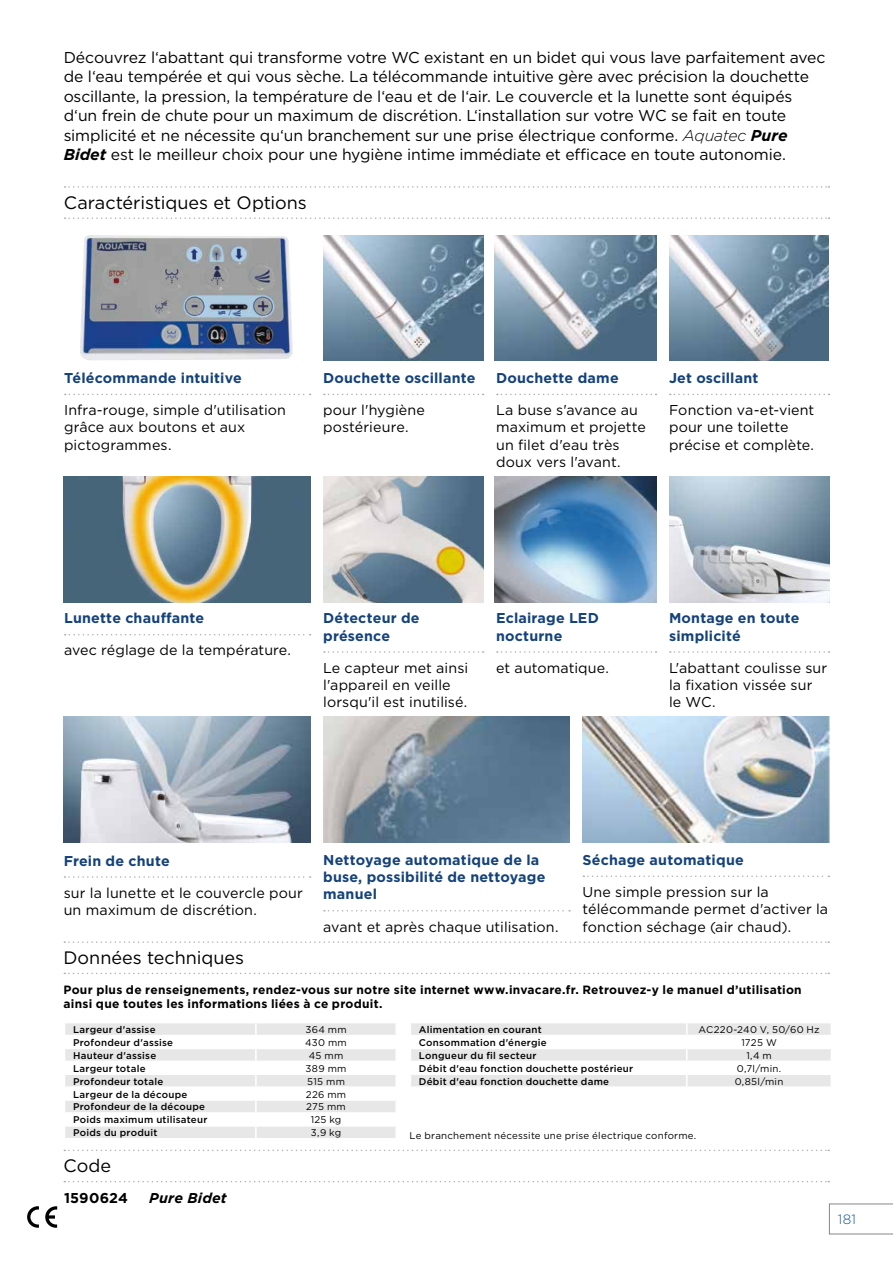
<style>
.page{position:relative;width:893px;height:1263px;background:#fff}
.page>*{position:absolute;margin:0;border:0;box-sizing:border-box;transform-origin:0 0}
.t1{font:18px "Gotham";color:#000}
.t2{font:15.75px/19.5px "Gotham";letter-spacing:-.01em;color:#000}
.t3{font:14.25px/17.2px "Gotham";letter-spacing:.005em;color:#000}
.t4{font:700 14.25px/17.2px "Gotham";letter-spacing:.015em;color:#14427a}
.t5{font:italic 700 14.25px "Gotham";letter-spacing:.015em;color:#000}
.t6{font:700 14.25px "Gotham";color:#000}
.t7{font:300 13.5px "Gotham";color:#0755a0}
.t8{font:700 12px/14.4px "Gotham";letter-spacing:.02em;color:#000}
.t9{font:500 9.75px "Gotham";letter-spacing:.025em;color:#000}
.t10{font:9.75px "Gotham";letter-spacing:.025em;color:#000}
.s1{font-weight:300;font-style:italic}
.s2{font-weight:700;font-style:italic}
</style>
<div class="page">
<svg style="left:45px;top:1206px;width:12px;height:22px"></svg>
<svg style="left:27px;top:1206px;width:12px;height:22px"></svg>
<svg style="left:64px;top:941px;width:765px;height:2px"></svg>
<svg style="left:64px;top:973px;width:765px;height:1px"></svg>
<svg style="left:65px;top:186px;width:764px;height:2px"></svg>
<svg style="left:65px;top:217px;width:764px;height:2px"></svg>
<img style="left:80px;top:235px;width:213px;height:125px">
<svg style="left:65px;top:394px;width:246px;height:1px"></svg>
<img style="left:323px;top:235px;width:160px;height:126px">
<img style="left:495px;top:235px;width:161px;height:126px">
<svg style="left:324px;top:394px;width:160px;height:1px"></svg>
<svg style="left:497px;top:394px;width:159px;height:1px"></svg>
<img style="left:669px;top:235px;width:159px;height:126px">
<svg style="left:670px;top:394px;width:159px;height:1px"></svg>
<img style="left:64px;top:476px;width:246px;height:126px">
<svg style="left:65px;top:634px;width:246px;height:1px"></svg>
<img style="left:323px;top:476px;width:160px;height:126px">
<svg style="left:324px;top:651px;width:160px;height:2px"></svg>
<img style="left:495px;top:476px;width:161px;height:126px">
<svg style="left:497px;top:651px;width:159px;height:2px"></svg>
<img style="left:669px;top:476px;width:160px;height:126px">
<svg style="left:670px;top:651px;width:159px;height:2px"></svg>
<img style="left:64px;top:717px;width:246px;height:126px">
<img style="left:323px;top:717px;width:247px;height:126px">
<svg style="left:64px;top:876px;width:247px;height:2px"></svg>
<svg style="left:324px;top:910px;width:246px;height:1px"></svg>
<img style="left:583px;top:717px;width:246px;height:126px">
<svg style="left:583px;top:875px;width:246px;height:2px"></svg>
<svg style="left:64px;top:1149px;width:765px;height:2px"></svg>
<svg style="left:64px;top:1181px;width:765px;height:1px"></svg>
<svg style="left:65px;top:1023px;width:331px;height:115px"></svg>
<svg style="left:411px;top:1023px;width:420px;height:63px"></svg>
<svg style="left:829px;top:1204px;width:64px;height:30px"></svg>
<p class="t2" style="left:64px;top:47px;width:763px">Découvrez l‘abattant qui transforme votre WC existant en un bidet qui vous lave parfaitement avec de l‘eau tempérée et qui vous sèche. La télécommande intuitive gère avec précision la douchette oscillante, la pression, la température de l‘eau et de l‘air. Le couvercle et la lunette sont équipés d‘un frein de chute pour un maximum de discrétion. L‘installation sur votre WC se fait en toute simplicité et ne nécessite qu‘un branchement sur une prise électrique conforme. <span class="s1">Aquatec</span> <span class="s2">Pure Bidet</span> est le meilleur choix pour une hygiène intime immédiate et efficace en toute autonomie.</p>
<p class="t1" style="left:64px;top:191px;width:245px">Caractéristiques et Options</p>
<p class="t4" style="left:64px;top:369px;width:179px">Télécommande intuitive</p>
<p class="t3" style="left:64px;top:401px;width:223px">Infra-rouge, simple d'utilisation grâce aux boutons et aux pictogrammes.</p>
<p class="t4" style="left:323px;top:369px;width:154px">Douchette oscillante</p>
<p class="t3" style="left:323px;top:401px;width:103px">pour l'hygiène postérieure.</p>
<p class="t4" style="left:496px;top:369px;width:124px">Douchette dame</p>
<p class="t3" style="left:496px;top:401px;width:151px">La buse s'avance au maximum et projette un filet d'eau très doux vers l'avant.</p>
<p class="t4" style="left:669px;top:369px;width:91px">Jet oscillant</p>
<p class="t3" style="left:669px;top:401px;width:147px">Fonction va-et-vient pour une toilette précise et complète.</p>
<p class="t4" style="left:64px;top:609px;width:142px">Lunette chauffante</p>
<p class="t3" style="left:64px;top:641px;width:229px">avec réglage de la température.</p>
<p class="t4" style="left:323px;top:609px;width:98px">Détecteur de présence</p>
<p class="t3" style="left:323px;top:659px;width:147px">Le capteur met ainsi l'appareil en veille lorsqu'il est inutilisé.</p>
<p class="t4" style="left:496px;top:609px;width:104px">Eclairage LED nocturne</p>
<p class="t3" style="left:496px;top:659px;width:114px">et automatique.</p>
<p class="t4" style="left:669px;top:609px;width:132px">Montage en toute simplicité</p>
<p class="t3" style="left:669px;top:659px;width:160px">L'abattant coulisse sur la fixation vissée sur le WC.</p>
<p class="t4" style="left:64px;top:852px;width:108px">Frein de chute</p>
<p class="t3" style="left:64px;top:884px;width:241px">sur la lunette et le couvercle pour un maximum de discrétion.</p>
<p class="t4" style="left:323px;top:851px;width:224px">Nettoyage automatique de la buse, possibilité de nettoyage manuel</p>
<p class="t3" style="left:323px;top:917px;width:237px">avant et après chaque utilisation.</p>
<p class="t4" style="left:583px;top:851px;width:163px">Séchage automatique</p>
<p class="t3" style="left:583px;top:883px;width:247px">Une simple pression sur la télécommande permet d'activer la fonction séchage (air chaud).</p>
<p class="t1" style="left:64px;top:946px;width:182px">Données techniques</p>
<p class="t8" style="left:64px;top:982px;width:740px">Pour plus de renseignements, rendez-vous sur notre site internet www.invacare.fr. Retrouvez-y le manuel d’utilisation ainsi que toutes les informations liées à ce produit.</p>
<p class="t9" style="left:73px;top:1023px;width:84px">Largeur d'assise</p>
<p class="t10" style="left:305px;top:1023px;width:43px">364 mm</p>
<p class="t9" style="left:73px;top:1036px;width:102px">Profondeur d'assise</p>
<p class="t10" style="left:305px;top:1036px;width:43px">430 mm</p>
<p class="t9" style="left:73px;top:1049px;width:85px">Hauteur d'assise</p>
<p class="t10" style="left:309px;top:1049px;width:36px">45 mm</p>
<p class="t9" style="left:73px;top:1062px;width:74px">Largeur totale</p>
<p class="t10" style="left:306px;top:1062px;width:42px">389 mm</p>
<p class="t9" style="left:73px;top:1075px;width:92px">Profondeur totale</p>
<p class="t10" style="left:307px;top:1075px;width:39px">515 mm</p>
<p class="t9" style="left:73px;top:1088px;width:116px">Largeur de la découpe</p>
<p class="t10" style="left:306px;top:1088px;width:42px">226 mm</p>
<p class="t9" style="left:73px;top:1100px;width:134px">Profondeur de la découpe</p>
<p class="t10" style="left:306px;top:1101px;width:41px">275 mm</p>
<p class="t9" style="left:73px;top:1113px;width:136px">Poids maximum utilisateur</p>
<p class="t10" style="left:311px;top:1113px;width:32px">125 kg</p>
<p class="t9" style="left:73px;top:1126px;width:86px">Poids du produit</p>
<p class="t10" style="left:311px;top:1126px;width:32px">3,9 kg</p>
<p class="t1" style="left:64px;top:1154px;width:49px">Code</p>
<p class="t6" style="left:64px;top:1188px;width:65px">1590624</p>
<p class="t5" style="left:149px;top:1188px;width:79px">Pure Bidet</p>
<p class="t9" style="left:419px;top:1023px;width:124px">Alimentation en courant</p>
<p class="t10" style="left:698px;top:1023px;width:123px">AC220-240 V, 50/60 Hz</p>
<p class="t9" style="left:419px;top:1036px;width:129px">Consommation d'énergie</p>
<p class="t10" style="left:741px;top:1036px;width:37px">1725 W</p>
<p class="t9" style="left:419px;top:1049px;width:119px">Longueur du fil secteur</p>
<p class="t10" style="left:746px;top:1049px;width:27px">1,4 m</p>
<p class="t9" style="left:419px;top:1062px;width:216px">Débit d'eau fonction douchette postérieur</p>
<p class="t10" style="left:737px;top:1062px;width:46px">0,7l/min.</p>
<p class="t9" style="left:419px;top:1075px;width:192px">Débit d'eau fonction douchette dame</p>
<p class="t10" style="left:735px;top:1075px;width:50px">0,85l/min</p>
<p class="t10" style="left:410px;top:1129px;width:288px">Le branchement nécessite une prise électrique conforme.</p>
<p class="t7" style="left:838px;top:1211px;width:20px">181</p>
</div>
